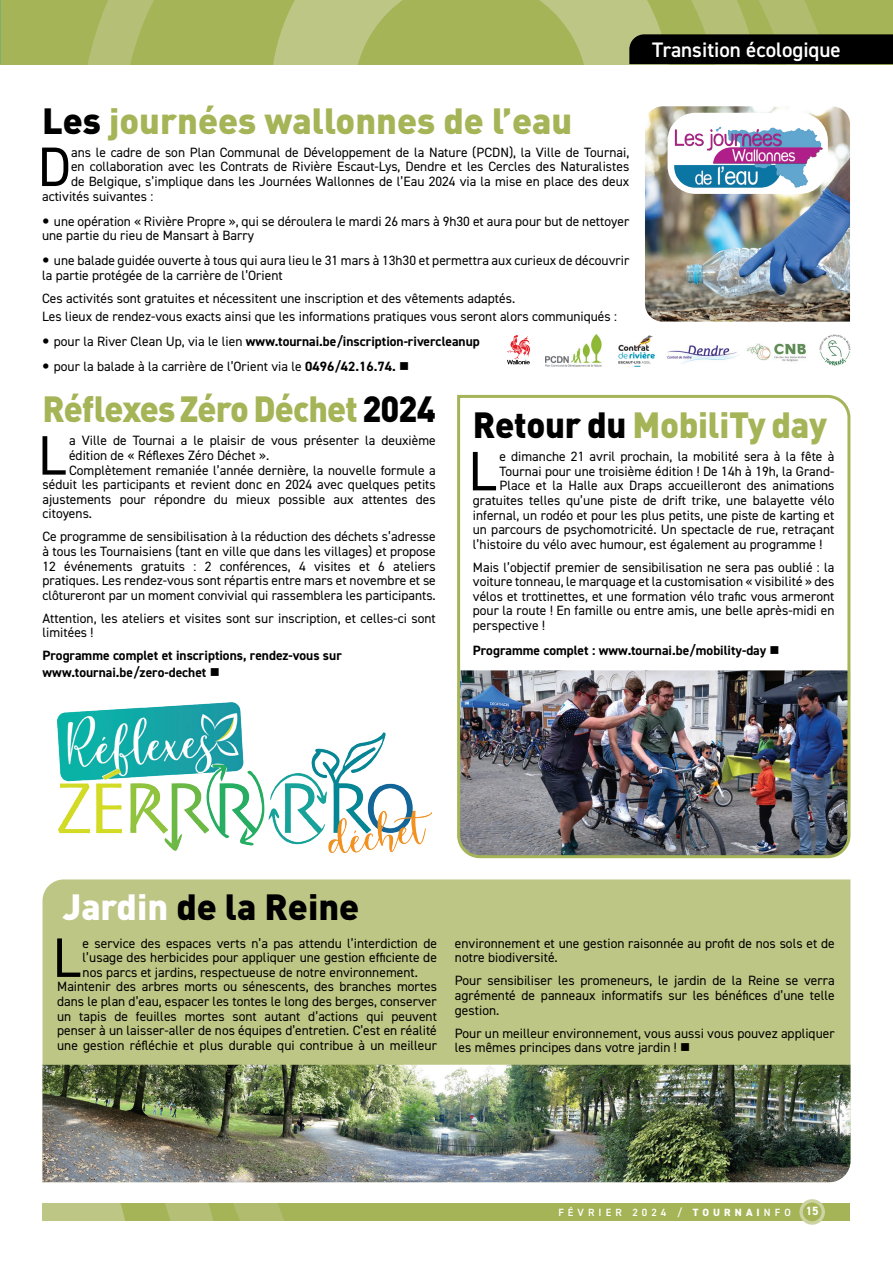
<style>
.page{position:relative;width:893px;height:1263px;background:#fff}
.page>*{position:absolute;margin:0;border:0;box-sizing:border-box;transform-origin:0 0}
.t1{font:55.8px "DIN2014";color:#000}
.TITRE{font:900 36px "DIN Pro";letter-spacing:-.01em;color:#a5b457}
.TITRE-2{font:900 36px "DIN Pro";letter-spacing:-.01em;color:#a5b457;scale:.95 1}
.TITRE-3{font:900 36px "DIN Pro";letter-spacing:-.01em;color:#a5b457;scale:.96 1}
.TITRE-4{font:900 36px "DIN Pro";color:#000}
.t2{font:600 21px "DIN2014";color:#fff}
.t3{font:13.5px/14.5px "DIN2014";color:#000}
.t4{font:700 13.5px "DIN2014";color:#000}
.t5{font:700 12px "DIN2014";color:#fff}
.t6{font:600 10.5px "DIN2014";letter-spacing:.39em;color:#fff}
.s1{color:#000}
.s2{font-weight:400}
.s3{font-weight:700}
.s4{color:#fff}
.s5{font-weight:800}
</style>
<div class="page">
<img style="left:645px;top:106px;width:205px;height:216px">
<div style="left:1px;top:0;width:79px;height:64px;background:#a5b457"></div>
<svg style="left:80px;top:0;width:813px;height:64px;background:#939e56"></svg>
<div style="left:43px;top:1203px;width:807px;height:17px;background:#a5b457"></div>
<svg style="left:43px;top:1203px;width:241px;height:17px"></svg>
<svg style="left:801px;top:1201px;width:22px;height:22px"></svg>
<div style="left:799px;top:1199px;width:26px;height:26px;border:3px solid #ced3a4;border-radius:50%"></div>
<svg style="left:0;top:0;width:1px;height:64px"></svg>
<img style="left:457px;top:394px;width:394px;height:465px">
<img style="left:57px;top:702px;width:374px;height:150px">
<div style="left:43px;top:879px;width:807px;height:186px;background:#bec685"></div>
<img style="left:43px;top:1065px;width:807px;height:117px">
<img style="left:667px;top:113px;width:161px;height:81px">
<img style="left:545px;top:335px;width:57px;height:31px">
<img style="left:618px;top:336px;width:36px;height:30px">
<img style="left:820px;top:335px;width:30px;height:31px">
<img style="left:507px;top:335px;width:23px;height:30px">
<img style="left:667px;top:345px;width:71px;height:19px">
<img style="left:747px;top:343px;width:59px;height:19px">
<p class="t2" style="left:652px;top:35px;width:190px">Transition écologique</p>
<p class="TITRE" style="left:42px;top:96px;width:532px"><span class="s1">Les</span> journées wallonnes de l’eau</p>
<p class="t1" style="left:37px;top:132px;width:35px">D</p>
<p class="t3" style="left:71px;top:145px;width:560px">ans le cadre de son Plan Communal de Développement de la Nature (PCDN), la Ville de Tournai,</p>
<p class="t3" style="left:71px;top:159px;width:560px">en collaboration avec les Contrats de Rivière Escaut-Lys, Dendre et les Cercles des Naturalistes</p>
<p class="t3" style="left:71px;top:174px;width:560px">de Belgique, s’implique dans les Journées Wallonnes de l’Eau 2024 via la mise en place des deux</p>
<p class="t3" style="left:42px;top:188px;width:113px">activités suivantes :</p>
<p class="t3" style="left:42px;top:213px;width:589px;text-indent:12px">une opération « Rivière Propre », qui se déroulera le mardi 26 mars à 9h30 et aura pour but de nettoyer une partie du rieu de Mansart à Barry</p>
<p class="t3" style="left:42px;top:253px;width:589px;text-indent:12px">une balade guidée ouverte à tous qui aura lieu le 31 mars à 13h30 et permettra aux curieux de découvrir la partie protégée de la carrière de l’Orient</p>
<p class="t3" style="left:42px;top:291px;width:473px">Ces activités sont gratuites et nécessitent une inscription et des vêtements adaptés.</p>
<p class="t3" style="left:42px;top:308px;width:576px">Les lieux de rendez-vous exacts ainsi que les informations pratiques vous seront alors communiqués :</p>
<p class="t4" style="left:54px;top:332px;width:427px"><span class="s2">pour la River Clean Up, via le lien</span> www.tournai.be/inscription-rivercleanup</p>
<p class="t3" style="left:54px;top:358px;width:357px">pour la balade à la carrière de l’Orient via le <span class="s3">0496/42.16.74.</span> ■</p>
<p class="TITRE-3" style="left:473px;top:401px;width:370px"><span class="s1">Retour du</span> MobiliTy day</p>
<p class="t1" style="left:468px;top:436px;width:29px">L</p>
<p class="t3" style="left:499px;top:449px;width:336px">e dimanche 21 avril prochain, la mobilité sera à la fête à</p>
<p class="TITRE-2" style="left:43px;top:385px;width:415px">Réflexes Zéro Déchet <span class="s1">2024</span></p>
<p class="t1" style="left:38px;top:421px;width:29px">L</p>
<p class="t3" style="left:69px;top:433px;width:368px">a Ville de Tournai a le plaisir de vous présenter la deuxième édition de « Réflexes Zéro Déchet ».</p>
<p class="t3" style="left:43px;top:462px;width:395px;text-align:justify;text-indent:27px">Complètement remaniée l’année dernière, la nouvelle formule a séduit les participants et revient donc en 2024 avec quelques petits ajustements pour répondre du mieux possible aux attentes des citoyens.</p>
<p class="t3" style="left:43px;top:529px;width:395px;text-align:justify">Ce programme de sensibilisation à la réduction des déchets s’adresse à tous les Tournaisiens (tant en ville que dans les villages) et propose 12 événements gratuits : 2 conférences, 4 visites et 6 ateliers pratiques. Les rendez-vous sont répartis entre mars et novembre et se clôtureront par un moment convivial qui rassemblera les participants.</p>
<p class="t3" style="left:43px;top:611px;width:395px">Attention, les ateliers et visites sont sur inscription, et celles-ci sont limitées !</p>
<p class="t4" style="left:43px;top:647px;width:301px">Programme complet et inscriptions, rendez-vous sur</p>
<p class="t4" style="left:43px;top:663px;width:179px">www.tournai.be/zero-dechet ■</p>
<p class="t3" style="left:499px;top:464px;width:336px">Tournai pour une troisième édition ! De 14h à 19h, la Grand-</p>
<p class="t3" style="left:499px;top:478px;width:337px">Place et la Halle aux Draps accueilleront des animations</p>
<p class="t3" style="left:473px;top:493px;width:363px">gratuites telles qu’une piste de drift trike, une balayette vélo</p>
<p class="t3" style="left:473px;top:507px;width:363px">infernal, un rodéo et pour les plus petits, une piste de karting et</p>
<p class="t3" style="left:473px;top:522px;width:363px">un parcours de psychomotricité. Un spectacle de rue, retraçant</p>
<p class="t3" style="left:473px;top:536px;width:351px">l’histoire du vélo avec humour, est également au programme !</p>
<p class="t3" style="left:473px;top:560px;width:363px;text-align:justify">Mais l’objectif premier de sensibilisation ne sera pas oublié : la voiture tonneau, le marquage et la customisation « visibilité » des vélos et trottinettes, et une formation vélo trafic vous armeront pour la route ! En famille ou entre amis, une belle après-midi en perspective !</p>
<p class="t4" style="left:473px;top:641px;width:308px">Programme complet : www.tournai.be/mobility-day ■</p>
<p class="TITRE-4" style="left:63px;top:882px;width:298px"><span class="s4">Jardin</span> de la Reine</p>
<p class="t1" style="left:52px;top:923px;width:29px">L</p>
<p class="t3" style="left:83px;top:935px;width:356px;text-align:justify">e service des espaces verts n’a pas attendu l’interdiction de l’usage des herbicides pour appliquer une gestion efficiente de nos parcs et jardins, respectueuse de notre environnement.</p>
<p class="t3" style="left:57px;top:979px;width:381px;text-align:justify">Maintenir des arbres morts ou sénescents, des branches mortes dans le plan d’eau, espacer les tontes le long des berges, conserver un tapis de feuilles mortes sont autant d’actions qui peuvent penser à un laisser-aller de nos équipes d’entretien. C’est en réalité une gestion réfléchie et plus durable qui contribue à un meilleur</p>
<p class="t3" style="left:455px;top:935px;width:381px">environnement et une gestion raisonnée au profit de nos sols et de notre biodiversité.</p>
<p class="t3" style="left:455px;top:973px;width:381px;text-align:justify">Pour sensibiliser les promeneurs, le jardin de la Reine se verra agrémenté de panneaux informatifs sur les bénéfices d’une telle gestion.</p>
<p class="t3" style="left:455px;top:1025px;width:381px">Pour un meilleur environnement, vous aussi vous pouvez appliquer les mêmes principes dans votre jardin ! ■</p>
<p class="t6" style="left:558px;top:1205px;width:234px">FÉVRIER 2024 / <span class="s5">TOURNAI</span>NFO</p>
<p class="t5" style="left:806px;top:1203px;width:14px">15</p>
</div>
